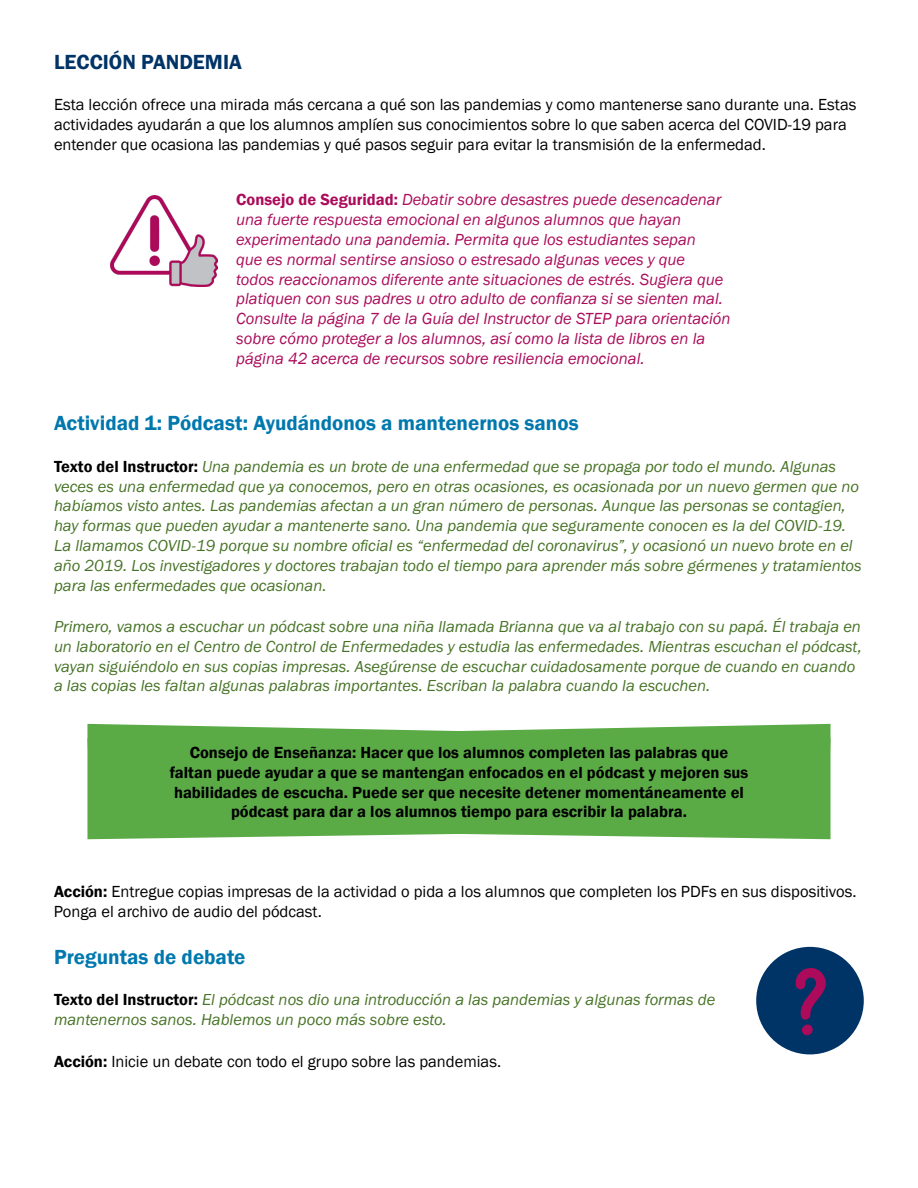
<style>
.page{position:relative;width:918px;height:1188px;background:#fff}
.page>*{position:absolute;margin:0;border:0;box-sizing:border-box;transform-origin:0 0}
.t1{font:600 21px "Franklin Gothic";color:#0078ae}
.t2{font:600 21px "Franklin Gothic";color:#036}
.t3{font:16.5px/19.8px "Franklin Gothic URW Boo Ita";color:#477326}
.t4{font:italic 16.5px/19.8px "Franklin Gothic";color:#ab0b5a}
.t5{font:16.5px/19.8px "Franklin Gothic";color:#000}
.t6{font:600 16.5px/19.8px "Franklin Gothic";color:#000;text-align:center}
.s1{font-weight:600;font-style:normal}
.s2{font-family:"Franklin Gothic";font-weight:600;color:#000}
.s3{font-weight:600}
</style>
<div class="page">
<div style="left:87px;top:724px;width:744px;height:115px;background:#5aab46"></div>
<img style="left:110px;top:195px;width:107px;height:91px">
<div style="left:756px;top:947px;width:108px;height:107px;background:#036;border-radius:50%"></div>
<svg style="left:796px;top:968px;width:30px;height:67px"></svg>
<p class="t2" style="left:54px;top:49px;width:189px">LECCIÓN PANDEMIA</p>
<p class="t5" style="left:54px;top:95px;width:804px">Esta lección ofrece una mirada más cercana a qué son las pandemias y como mantenerse sano durante una. Estas actividades ayudarán a que los alumnos amplíen sus conocimientos sobre lo que saben acerca del COVID-19 para entender que ocasiona las pandemias y qué pasos seguir para evitar la transmisión de la enfermedad.</p>
<p class="t4" style="left:236px;top:190px;width:496px"><span class="s1">Consejo de Seguridad:</span> Debatir sobre desastres puede desencadenar una fuerte respuesta emocional en algunos alumnos que hayan experimentado una pandemia. Permita que los estudiantes sepan<br>que es normal sentirse ansioso o estresado algunas veces y que<br>todos reaccionamos diferente ante situaciones de estrés. Sugiera que platiquen con sus padres u otro adulto de confianza si se sienten mal.<br>Consulte la página 7 de la Guía del Instructor de STEP para orientación sobre cómo proteger a los alumnos, así como la lista de libros en la página 42 acerca de recursos sobre resiliencia emocional.</p>
<p class="t1" style="left:54px;top:410px;width:526px">Actividad 1: Pódcast: Ayudándonos a mantenernos sanos</p>
<p class="t3" style="left:54px;top:456px;width:809px"><span class="s2">Texto del Instructor:</span> Una pandemia es un brote de una enfermedad que se propaga por todo el mundo. Algunas veces es una enfermedad que ya conocemos, pero en otras ocasiones, es ocasionada por un nuevo germen que no habíamos visto antes. Las pandemias afectan a un gran número de personas. Aunque las personas se contagien, hay formas que pueden ayudar a mantenerte sano. Una pandemia que seguramente conocen es la del COVID-19.<br>La llamamos COVID-19 porque su nombre oficial es “enfermedad del coronavirus”, y ocasionó un nuevo brote en el año 2019. Los investigadores y doctores trabajan todo el tiempo para aprender más sobre gérmenes y tratamientos para las enfermedades que ocasionan.</p>
<p class="t3" style="left:54px;top:616px;width:809px">Primero, vamos a escuchar un pódcast sobre una niña llamada Brianna que va al trabajo con su papá. Él trabaja en un laboratorio en el Centro de Control de Enfermedades y estudia las enfermedades. Mientras escuchan el pódcast, vayan siguiéndolo en sus copias impresas. Asegúrense de escuchar cuidadosamente porque de cuando en cuando a las copias les faltan algunas palabras importantes. Escriban la palabra cuando la escuchen.</p>
<p class="t6" style="left:170px;top:743px;width:580px">Consejo de Enseñanza: Hacer que los alumnos completen las palabras que faltan puede ayudar a que se mantengan enfocados en el pódcast y mejoren sus habilidades de escucha. Puede ser que necesite detener momentáneamente el pódcast para dar a los alumnos tiempo para escribir la palabra.</p>
<p class="t5" style="left:54px;top:882px;width:804px"><span class="s3">Acción:</span> Entregue copias impresas de la actividad o pida a los alumnos que completen los PDFs en sus dispositivos.<br>Ponga el archivo de audio del pódcast.</p>
<p class="t1" style="left:54px;top:944px;width:193px">Preguntas de debate</p>
<p class="t3" style="left:54px;top:990px;width:663px"><span class="s2">Texto del Instructor:</span> El pódcast nos dio una introducción a las pandemias y algunas formas de mantenernos sanos. Hablemos un poco más sobre esto.</p>
<p class="t5" style="left:54px;top:1051px;width:449px"><span class="s3">Acción:</span> Inicie un debate con todo el grupo sobre las pandemias.</p>
</div>
